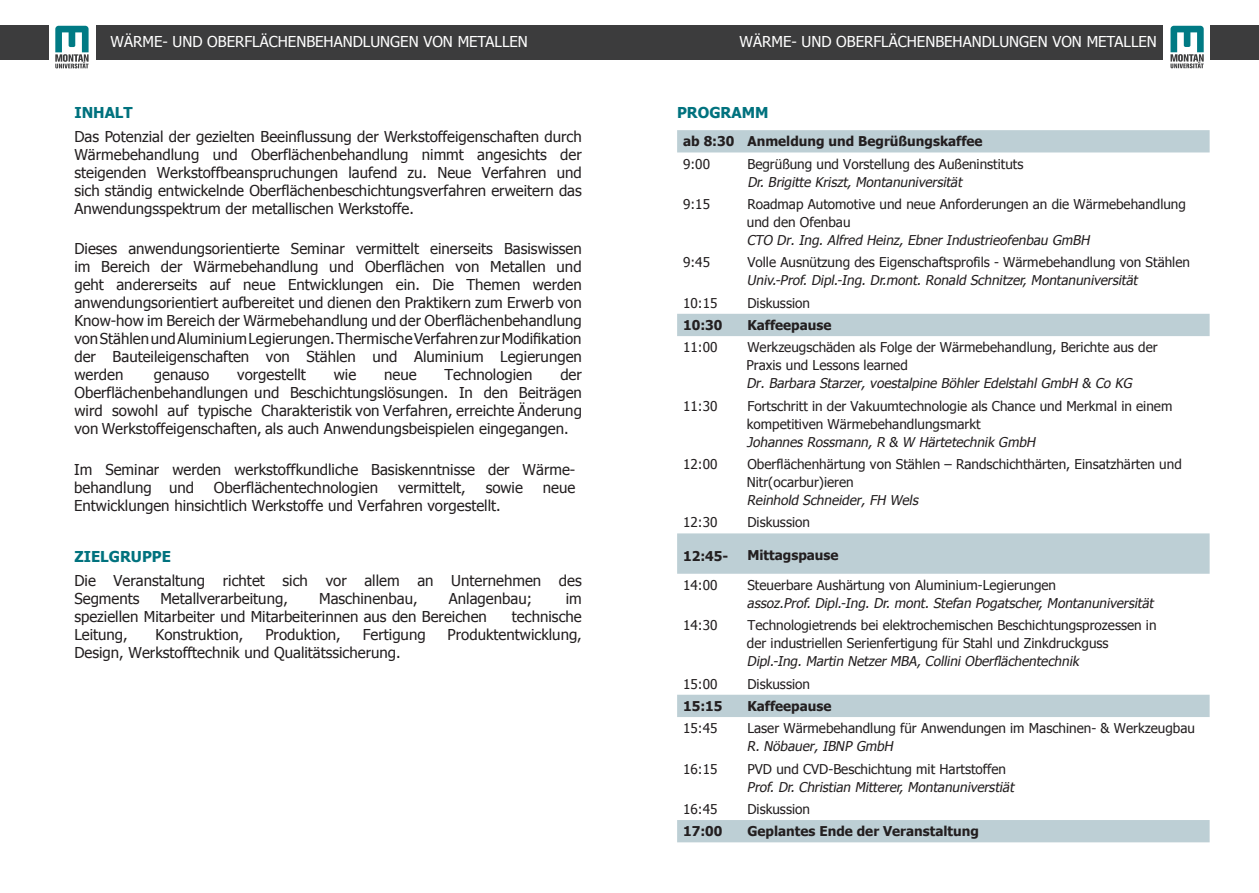
<style>
.page{position:relative;width:1259px;height:893px;background:#fff}
.page>*{position:absolute;margin:0;border:0;box-sizing:border-box;transform-origin:0 0}
.t1{font:15px/18px "Tahoma";color:#231f20;text-align:justify}
.t2{font:15px "Tahoma";color:#fff}
.Überschrift{font:700 15px "Tahoma";color:#00727e}
.Tabelle_Text{font:13.5px/18px "Tahoma";color:#231f20}
.Tabelle_Text-2{font:italic 13.5px/18px "Tahoma";color:#231f20}
.Tabelle_Text-3{font:700 13.5px "Tahoma";color:#231f20}
.s1{font-style:italic}
.s2{font-style:normal}
</style>
<div class="page">
<div style="left:96px;top:26px;width:533px;height:34px;background:#3c3c3d"></div>
<svg style="left:55px;top:26px;width:33px;height:42px"></svg>
<div style="left:0;top:25px;width:48px;height:35px;background:#3c3c3d"></div>
<div style="left:1211px;top:25px;width:48px;height:35px;background:#3c3c3d"></div>
<div style="left:629px;top:26px;width:534px;height:34px;background:#3c3c3d"></div>
<svg style="left:1170px;top:26px;width:33px;height:42px"></svg>
<svg style="left:677px;top:130px;width:532px;height:712px"></svg>
<p class="t2" style="left:111px;top:32px;width:419px">WÄRME- UND OBERFLÄCHENBEHANDLUNGEN VON METALLEN</p>
<p class="t2" style="left:739px;top:31px;width:419px">WÄRME- UND OBERFLÄCHENBEHANDLUNGEN VON METALLEN</p>
<p class="Überschrift" style="left:74px;top:102px;width:60px">INHALT</p>
<p class="t1" style="left:74px;top:127px;width:509px">Das Potenzial der gezielten Beeinflussung der Werkstoffeigenschaften durch Wärmebehandlung und Oberflächenbehandlung nimmt angesichts der steigenden Werkstoffbeanspruchungen laufend zu. Neue Verfahren und sich ständig entwickelnde Oberflächenbeschichtungsverfahren erweitern das Anwendungsspektrum der metallischen Werkstoffe.</p>
<p class="t1" style="left:74px;top:239px;width:509px">Dieses anwendungsorientierte Seminar vermittelt einerseits Basiswissen im Bereich der Wärmebehandlung und Oberflächen von Metallen und geht andererseits auf neue Entwicklungen ein. Die Themen werden anwendungsorientiert aufbereitet und dienen den Praktikern zum Erwerb von Know-how im Bereich der Wärmebehandlung und der Oberflächenbehandlung von Stählen und Aluminium Legierungen. Thermische Verfahren zur Modifikation der Bauteileigenschaften von Stählen und Aluminium Legierungen werden</p>
<p class="t1" style="left:74px;top:365px;width:509px;text-indent:486px">der Oberflächenbehandlungen und Beschichtungslösungen. In den Beiträgen wird sowohl auf typische Charakteristik von Verfahren, erreichte Änderung von Werkstoffeigenschaften, als auch Anwendungsbeispielen eingegangen.</p>
<p class="t1" style="left:74px;top:459px;width:503px">Im Seminar werden werkstoffkundliche Basiskenntnisse der Wärme&shy;behandlung und</p>
<p class="t1" style="left:154px;top:365px;width:57px">genauso</p>
<p class="t1" style="left:237px;top:365px;width:70px">vorgestellt</p>
<p class="t1" style="left:334px;top:365px;width:24px">wie</p>
<p class="t1" style="left:384px;top:365px;width:34px">neue</p>
<p class="t1" style="left:444px;top:365px;width:90px">Technologien</p>
<p class="t1" style="left:214px;top:477px;width:166px">Oberflächentechnologien</p>
<p class="t1" style="left:398px;top:477px;width:69px">vermittelt,</p>
<p class="t1" style="left:486px;top:477px;width:39px">sowie</p>
<p class="t1" style="left:543px;top:477px;width:34px">neue</p>
<p class="t1" style="left:74px;top:495px;width:428px">Entwicklungen hinsichtlich Werkstoffe und Verfahren vorgestellt.</p>
<p class="Überschrift" style="left:74px;top:546px;width:98px">ZIELGRUPPE</p>
<p class="t1" style="left:74px;top:571px;width:509px">Die Veranstaltung richtet sich vor allem an Unternehmen des<br>Segments</p>
<p class="t1" style="left:160px;top:589px;width:129px">Metallverarbeitung,</p>
<p class="t1" style="left:319px;top:589px;width:100px">Maschinenbau,</p>
<p class="t1" style="left:449px;top:589px;width:85px">Anlagenbau;</p>
<p class="t1" style="left:566px;top:589px;width:18px">im</p>
<p class="t1" style="left:74px;top:607px;width:414px">speziellen Mitarbeiter und Mitarbeiterinnen aus den Bereichen</p>
<p class="t1" style="left:512px;top:607px;width:71px">technische</p>
<p class="t1" style="left:74px;top:625px;width:55px">Leitung,</p>
<p class="t1" style="left:156px;top:625px;width:89px">Konstruktion,</p>
<p class="t1" style="left:265px;top:625px;width:77px">Produktion,</p>
<p class="t1" style="left:363px;top:625px;width:64px">Fertigung</p>
<p class="t1" style="left:448px;top:625px;width:136px">Produktentwicklung,</p>
<p class="t1" style="left:74px;top:643px;width:328px">Design, Werkstofftechnik und Qualitätssicherung.</p>
<p class="Überschrift" style="left:677px;top:102px;width:93px">PROGRAMM</p>
<p class="Tabelle_Text-3" style="left:683px;top:132px;width:53px">ab 8:30</p>
<p class="Tabelle_Text-3" style="left:747px;top:132px;width:237px">Anmeldung und Begrüßungskaffee</p>
<p class="Tabelle_Text" style="left:683px;top:154px;width:28px">9:00</p>
<p class="Tabelle_Text" style="left:747px;top:154px;width:277px">Begrüßung und Vorstellung des Außeninstituts</p>
<p class="Tabelle_Text-2" style="left:747px;top:172px;width:219px">Dr. Brigitte Kriszt, Montanuniversität</p>
<p class="Tabelle_Text" style="left:683px;top:195px;width:28px">9:15</p>
<p class="Tabelle_Text" style="left:747px;top:195px;width:440px">Roadmap Automotive und neue Anforderungen an die Wärmebehandlung und den Ofenbau<br><span class="s1">CTO Dr. Ing. Alfred Heinz, Ebner Industrieofenbau GmBH</span></p>
<p class="Tabelle_Text" style="left:683px;top:253px;width:28px">9:45</p>
<p class="Tabelle_Text" style="left:747px;top:253px;width:444px">Volle Ausnützung des Eigenschaftsprofils - Wärmebehandlung von Stählen<br><span class="s1">Univ.-Prof. Dipl.-Ing. Dr.mont. Ronald Schnitzer, Montanuniversität</span></p>
<p class="Tabelle_Text" style="left:683px;top:293px;width:36px">10:15</p>
<p class="Tabelle_Text" style="left:747px;top:293px;width:64px">Diskussion</p>
<p class="Tabelle_Text-3" style="left:683px;top:316px;width:41px">10:30</p>
<p class="Tabelle_Text-3" style="left:747px;top:316px;width:86px">Kaffeepause</p>
<p class="Tabelle_Text" style="left:683px;top:338px;width:36px">11:00</p>
<p class="Tabelle_Text" style="left:746px;top:338px;width:413px">Werkzeugschäden als Folge der Wärmebehandlung, Berichte aus der<br>Praxis und Lessons learned<br><span class="s1">Dr. Barbara Starzer, voestalpine Böhler Edelstahl GmbH &amp; Co KG</span></p>
<p class="Tabelle_Text" style="left:683px;top:396px;width:36px">11:30</p>
<p class="Tabelle_Text" style="left:747px;top:396px;width:427px">Fortschritt in der Vakuumtechnologie als Chance und Merkmal in einem kompetitiven Wärmebehandlungsmarkt<br><span class="s1">Johannes Rossmann, R &amp; W Härtetechnik GmbH</span></p>
<p class="Tabelle_Text" style="left:683px;top:455px;width:36px">12:00</p>
<p class="Tabelle_Text" style="left:747px;top:454px;width:436px">Oberflächenhärtung von Stählen – Randschichthärten, Einsatzhärten und<br>Nitr(ocarbur)ieren<br><span class="s1">Reinhold Schneider, FH Wels</span></p>
<p class="Tabelle_Text" style="left:683px;top:513px;width:36px">12:30</p>
<p class="Tabelle_Text" style="left:747px;top:513px;width:64px">Diskussion</p>
<p class="Tabelle_Text-3" style="left:683px;top:546px;width:47px">12:45-</p>
<p class="Tabelle_Text-3" style="left:747px;top:545px;width:93px">Mittagspause</p>
<p class="Tabelle_Text" style="left:683px;top:576px;width:36px">14:00</p>
<p class="Tabelle_Text-2" style="left:747px;top:576px;width:411px"><span class="s2">Steuerbare Aushärtung von Aluminium-Legierungen<br></span>assoz.Prof. Dipl.-Ing. Dr. mont. Stefan Pogatscher, Montanuniversität</p>
<p class="Tabelle_Text" style="left:683px;top:616px;width:36px">14:30</p>
<p class="Tabelle_Text" style="left:747px;top:616px;width:411px">Technologietrends bei elektrochemischen Beschichtungsprozessen in der industriellen Serienfertigung für Stahl und Zinkdruckguss<br><span class="s1">Dipl.-Ing. Martin Netzer MBA, Collini Oberflächentechnik</span></p>
<p class="Tabelle_Text" style="left:683px;top:674px;width:36px">15:00</p>
<p class="Tabelle_Text" style="left:747px;top:674px;width:64px">Diskussion</p>
<p class="Tabelle_Text-3" style="left:683px;top:697px;width:41px">15:15</p>
<p class="Tabelle_Text-3" style="left:747px;top:697px;width:86px">Kaffeepause</p>
<p class="Tabelle_Text" style="left:683px;top:719px;width:36px">15:45</p>
<p class="Tabelle_Text" style="left:747px;top:719px;width:449px">Laser Wärmebehandlung für Anwendungen im Maschinen- &amp; Werkzeugbau<br><span class="s1">R. Nöbauer, IBNP GmbH</span></p>
<p class="Tabelle_Text" style="left:683px;top:759px;width:36px">16:15</p>
<p class="Tabelle_Text-2" style="left:747px;top:759px;width:271px"><span class="s2">PVD und CVD-Beschichtung mit Hartstoffen<br></span>Prof. Dr. Christian Mitterer, Montanuniverstiät</p>
<p class="Tabelle_Text" style="left:683px;top:799px;width:36px">16:45</p>
<p class="Tabelle_Text" style="left:747px;top:799px;width:64px">Diskussion</p>
<p class="Tabelle_Text-3" style="left:683px;top:822px;width:41px">17:00</p>
<p class="Tabelle_Text-3" style="left:747px;top:822px;width:233px">Geplantes Ende der Veranstaltung</p>
</div>
